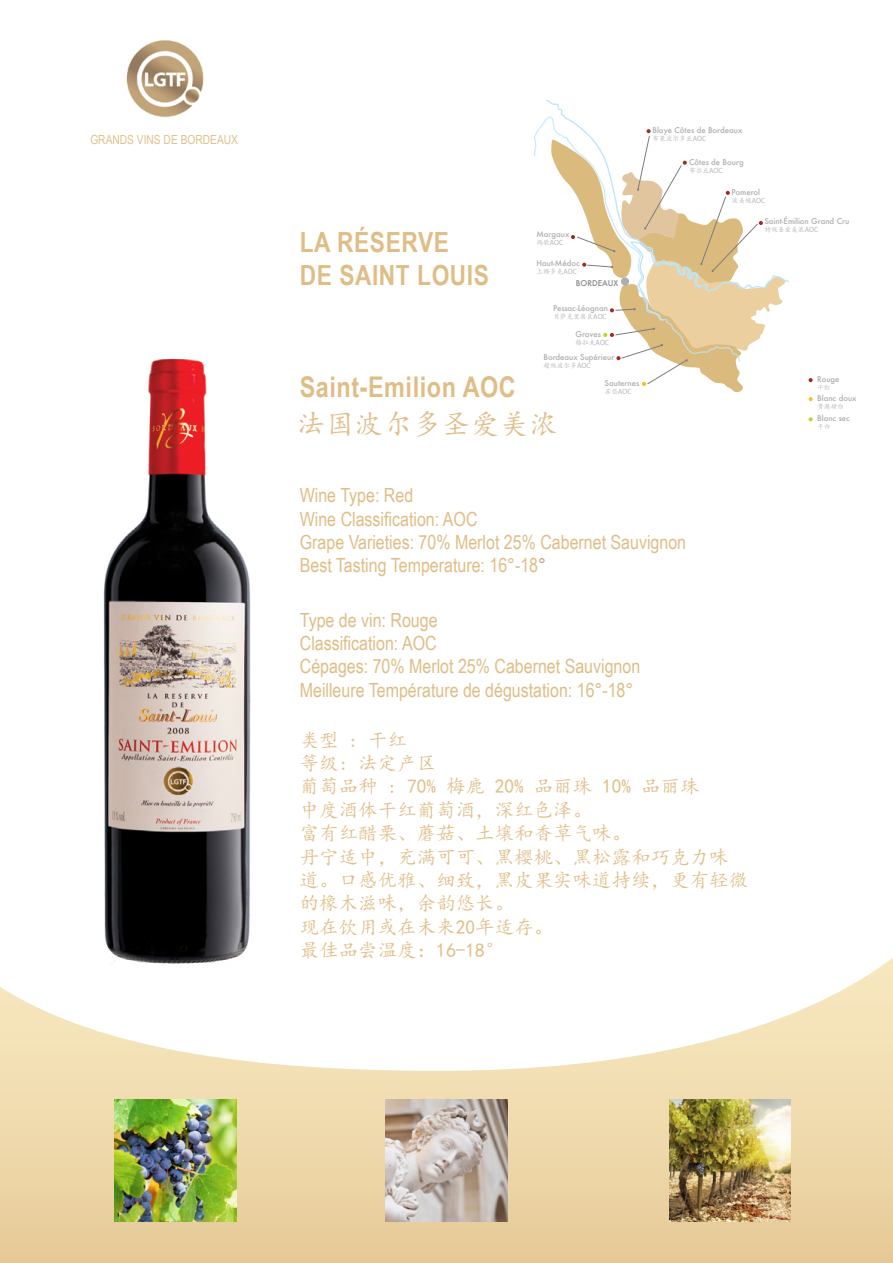
<style>
.page{position:relative;width:893px;height:1263px;background:#fff}
.page>*{position:absolute;margin:0;border:0;box-sizing:border-box;transform-origin:0 0}
.t1{font:700 28.5px "Arial Narrow";letter-spacing:.02em;color:#dfbd87}
.t2{font:28.5px "Kai Ti";letter-spacing:.02em;color:#e0be88}
.t3{font:700 27.75px/33.3px "Arial Narrow";letter-spacing:.02em;color:#dfbd87}
.t4{font:19.5px/23.4px "Arial Narrow";color:#dfbd86}
.t5{font:19.5px/23.4px "Kai Ti";color:#e0be88}
.t6{font:12.45px "Arial Narrow";color:#e0c08a}
.t7{font:500 7.8px "Futura";color:#adadac}
.t8{font:500 7.8px "Futura";color:#858584}
.t9{font:6.75px "Adobe Kaiti Std";color:#adadac}
.t10{font:6.75px "Koz Go Pro";color:#adadac}
.s1{color:#dfbe87}
.s2{font-family:"Adobe Kaiti Std"}
.s3{font-family:"Koz Go Pro"}
.s4{color:#c2a47a}
</style>
<div class="page">
<img style="left:126px;top:40px;width:78px;height:78px">
<svg style="left:0;top:958px;width:893px;height:305px"></svg>
<img style="left:115px;top:1099px;width:122px;height:122px">
<img style="left:386px;top:1099px;width:121px;height:122px">
<img style="left:669px;top:1099px;width:122px;height:122px">
<svg style="left:809px;top:378px;width:4px;height:4px"></svg>
<svg style="left:809px;top:397px;width:4px;height:4px"></svg>
<svg style="left:551px;top:129px;width:236px;height:263px"></svg>
<svg style="left:809px;top:417px;width:4px;height:4px"></svg>
<img style="left:81px;top:358px;width:203px;height:612px">
<p class="t6" style="left:90px;top:131px;width:149px">GRANDS VINS DE BORDEAUX</p>
<h2 class="t3" style="left:300px;top:224px;width:191px">LA RÉSERVE<br>DE SAINT LOUIS</h2>
<h1 class="t1" style="left:300px;top:366px;width:218px">Saint-Emilion AO<span class="s1">C</span></h1>
<p class="t7" style="left:536px;top:229px;width:34px">Margaux</p>
<p class="t10" style="left:536px;top:238px;width:28px"><span class="s2">玛歌</span>AOC</p>
<p class="t7" style="left:536px;top:258px;width:45px">Haut-Médoc</p>
<p class="t9" style="left:536px;top:267px;width:42px">上梅多克<span class="s3">AOC</span></p>
<p class="t7" style="left:553px;top:303px;width:56px">Pessac-Léognan</p>
<p class="t9" style="left:553px;top:313px;width:55px">贝萨克里奥良<span class="s3">AOC</span></p>
<p class="t7" style="left:575px;top:329px;width:27px">Graves</p>
<p class="t9" style="left:575px;top:338px;width:35px">格拉夫<span class="s3">AOC</span></p>
<p class="t7" style="left:605px;top:378px;width:36px">Sauternes</p>
<p class="t10" style="left:605px;top:387px;width:28px"><span class="s2">苏岱</span>AOC</p>
<p class="t8" style="left:576px;top:277px;width:44px">BORDEAUX</p>
<p class="t7" style="left:543px;top:352px;width:72px">Bordeaux Supérieur</p>
<p class="t9" style="left:543px;top:362px;width:49px">超级波尔多<span class="s3">AOC</span></p>
<h1 class="t2" style="left:297px;top:409px;width:263px">法国波尔多圣爱美浓</h1>
<p class="t7" style="left:652px;top:125px;width:91px">Blaye Côtes de Bordeaux</p>
<p class="t9" style="left:652px;top:135px;width:55px">布莱波尔多丘<span class="s3">AOC</span></p>
<p class="t7" style="left:689px;top:156px;width:56px">Côtes de Bourg</p>
<p class="t9" style="left:689px;top:166px;width:35px">布尔丘<span class="s3">AOC</span></p>
<p class="t7" style="left:732px;top:187px;width:30px">Pomerol</p>
<p class="t9" style="left:732px;top:196px;width:35px">波美候<span class="s3">AOC</span></p>
<p class="t7" style="left:764px;top:216px;width:86px">Saint-Émilion Grand Cru</p>
<p class="t9" style="left:764px;top:225px;width:55px">特级圣爱美浓<span class="s3">AOC</span></p>
<p class="t7" style="left:817px;top:374px;width:24px">Rouge</p>
<p class="t9" style="left:817px;top:383px;width:15px">干红</p>
<p class="t7" style="left:817px;top:393px;width:41px">Blanc doux</p>
<p class="t9" style="left:817px;top:403px;width:28px">贵腐甜白</p>
<p class="t7" style="left:817px;top:413px;width:34px">Blanc sec</p>
<p class="t9" style="left:817px;top:423px;width:15px">干白</p>
<p class="t4" style="left:300px;top:483px;width:388px">Wine Type: Red<br>Wine Classification: AOC<br>Grape Varieties: 70% Merlot 25% Cabernet Sauvignon<br>Best Tasting Temperature: 16°-18<span class="s4">°</span></p>
<p class="t4" style="left:300px;top:607px;width:342px">Type de vin: Rouge<br>Classification: AOC<br>Cépages: 70% Merlot 25% Cabernet Sauvignon<br>Meilleure Température de dégustation: 16°-18°</p>
<p class="t5" style="left:300px;top:728px;width:450px">类型 : 干红<br>等级: 法定产区<br>葡萄品种 : 70% 梅鹿 20% 品丽珠 10% 品丽珠<br>中度酒体干红葡萄酒，深红色泽。<br>富有红醋栗、蘑菇、土壤和香草气味。<br>丹宁适中，充满可可、黑樱桃、黑松露和巧克力味道。口感优雅、细致，黑皮果实味道持续，更有轻微的橡木滋味，余韵悠长。<br>现在饮用或在未来20年适存。<br>最佳品尝温度：16-18°</p>
</div>
